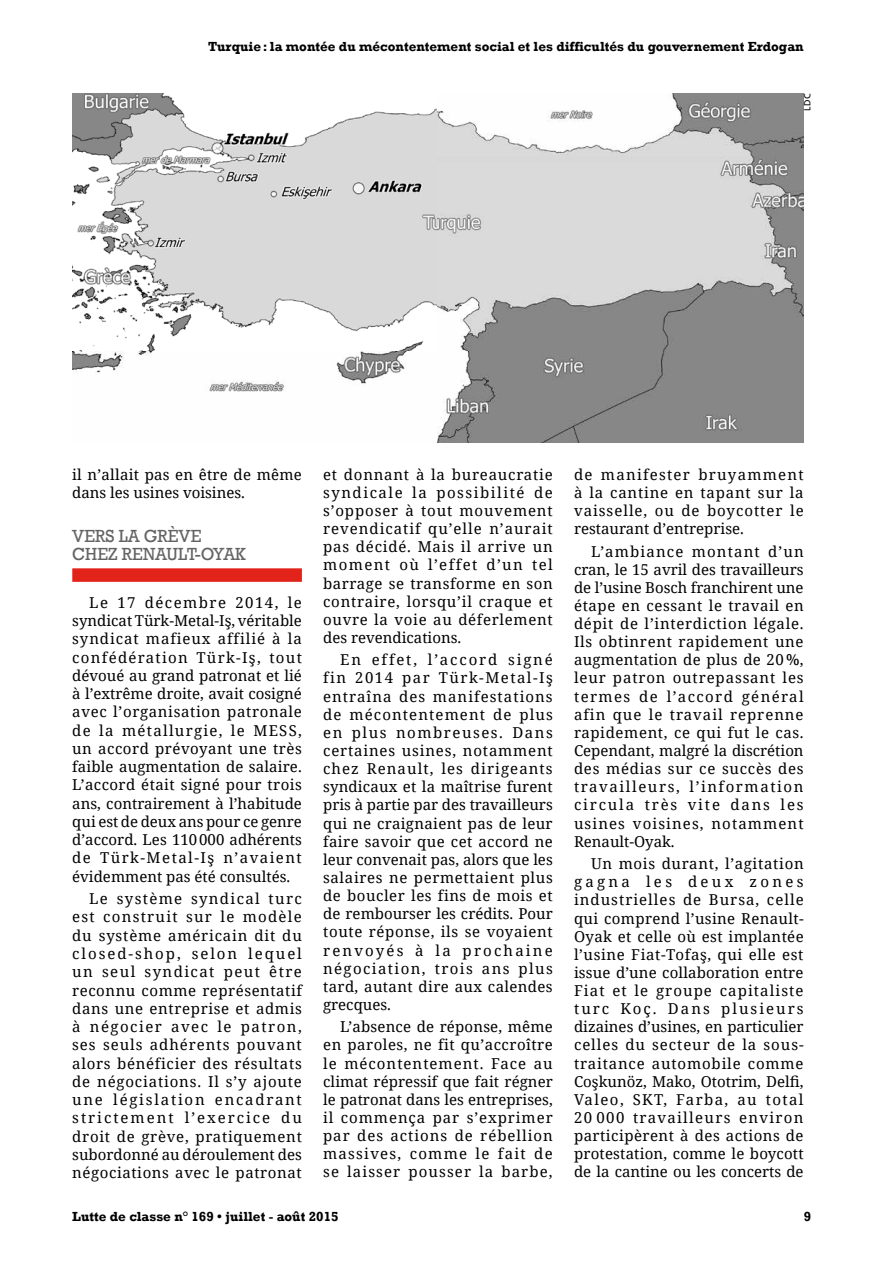
<style>
.page{position:relative;width:893px;height:1263px;background:#fff}
.page>*{position:absolute;margin:0;border:0;box-sizing:border-box;transform-origin:0 0}
.t1{font:18px/18.3px "Rockwell";color:#646363;scale:.95 1}
.t2{font:15px/18.1px "Noto Serif";letter-spacing:.025em;color:#000;text-align:justify}
.t3{font:15px/18.3px "Noto Serif";color:#000}
.t4{font:700 13.5px "Rockwell";color:#000}
.t5{font:9px "Frutiger";color:#000}
</style>
<div class="page">
<div style="left:72px;top:568px;width:230px;height:14px;background:#e2231a"></div>
<img style="left:72px;top:94px;width:732px;height:348px">
<p class="t4" style="left:208px;top:39px;width:597px">Turquie: la montée du mécontentement social et les difficultés du gouvernement Erdogan</p>
<p class="t5" style="left:802px;top:111px;width:18px;rotate:-90deg">LDC</p>
<p class="t3" style="left:72px;top:464px;width:231px">il n’allait pas en être de même dans les usines voisines.</p>
<p class="t1" style="left:72px;top:527px;width:184px">VERS LA GRÈVE<br>CHEZ RENAULT-OYAK</p>
<p class="t2" style="left:72px;top:593px;width:231px;text-indent:17px">Le 17 décembre 2014, le syndicat Türk-Metal-Iş, véritable syndicat mafieux affilié à la confédération Türk-Iş, tout dévoué au grand patronat et lié à l’extrême droite, avait cosigné avec l’organisation patronale de la métallurgie, le MESS, un accord prévoyant une très faible augmentation de salaire.<br>L’accord était signé pour trois ans, contrairement à l’habitude qui est de deux ans pour ce genre d’accord. Les 110000 adhérents de Türk-Metal-Iş n’avaient évidemment pas été consultés.</p>
<p class="t2" style="left:72px;top:889px;width:231px;text-indent:17px">Le système syndical turc est construit sur le modèle du système américain dit du closed-shop, selon lequel un seul syndicat peut être reconnu comme représentatif dans une entreprise et admis à négocier avec le patron, ses seuls adhérents pouvant alors bénéficier des résultats de négociations. Il s’y ajoute une législation encadrant strictement l’exercice du droit de grève, pratiquement subordonné au déroulement des négociations avec le patronat</p>
<p class="t2" style="left:323px;top:465px;width:231px">et donnant à la bureaucratie syndicale la possibilité de s’opposer à tout mouvement revendicatif qu’elle n’aurait pas décidé. Mais il arrive un moment où l’effet d’un tel barrage se transforme en son contraire, lorsqu’il craque et ouvre la voie au déferlement des revendications.</p>
<p class="t2" style="left:323px;top:650px;width:231px;text-indent:17px">En effet, l’accord signé fin 2014 par Türk-Metal-Iş entraîna des manifestations de mécontentement de plus en plus nombreuses. Dans certaines usines, notamment chez Renault, les dirigeants syndicaux et la maîtrise furent pris à partie par des travailleurs qui ne craignaient pas de leur faire savoir que cet accord ne leur convenait pas, alors que les salaires ne permettaient plus de boucler les fins de mois et de rembourser les crédits. Pour toute réponse, ils se voyaient renvoyés à la prochaine négociation, trois ans plus tard, autant dire aux calendes grecques.</p>
<p class="t2" style="left:323px;top:1017px;width:231px;text-indent:17px">L’absence de réponse, même en paroles, ne fit qu’accroître le mécontentement. Face au climat répressif que fait régner le patronat dans les entreprises, il commença par s’exprimer par des actions de rébellion massives, comme le fait de se laisser pousser la barbe,</p>
<p class="t2" style="left:574px;top:465px;width:231px">de manifester bruyamment à la cantine en tapant sur la vaisselle, ou de boycotter le restaurant d’entreprise.</p>
<p class="t2" style="left:574px;top:541px;width:231px;text-indent:17px">L’ambiance montant d’un cran, le 15 avril des travailleurs de l’usine Bosch franchirent une étape en cessant le travail en dépit de l’interdiction légale.<br>Ils obtinrent rapidement une augmentation de plus de 20 %, leur patron outrepassant les termes de l’accord général afin que le travail reprenne rapidement, ce qui fut le cas.<br>Cependant, malgré la discrétion des médias sur ce succès des travailleurs, l’information circula très vite dans les usines voisines, notamment Renault-Oyak.</p>
<p class="t2" style="left:574px;top:854px;width:231px;text-indent:17px">Un mois durant, l’agitation gagna les deux zones industrielles de Bursa, celle qui comprend l’usine Renault-Oyak et celle où est implantée l’usine Fiat-Tofaş, qui elle est issue d’une collaboration entre Fiat et le groupe capitaliste turc Koç. Dans plusieurs dizaines d’usines, en particulier celles du secteur de la sous&shy;traitance automobile comme Coşkunöz, Mako, Ototrim, Delfi, Valeo, SKT, Farba, au total 20 000 travailleurs environ participèrent à des actions de protestation, comme le boycott de la cantine ou les concerts de</p>
<p class="t4" style="left:72px;top:1208px;width:268px">Lutte de classe n° 169 • juillet - août 2015</p>
<p class="t4" style="left:804px;top:1208px;width:9px">9</p>
</div>
